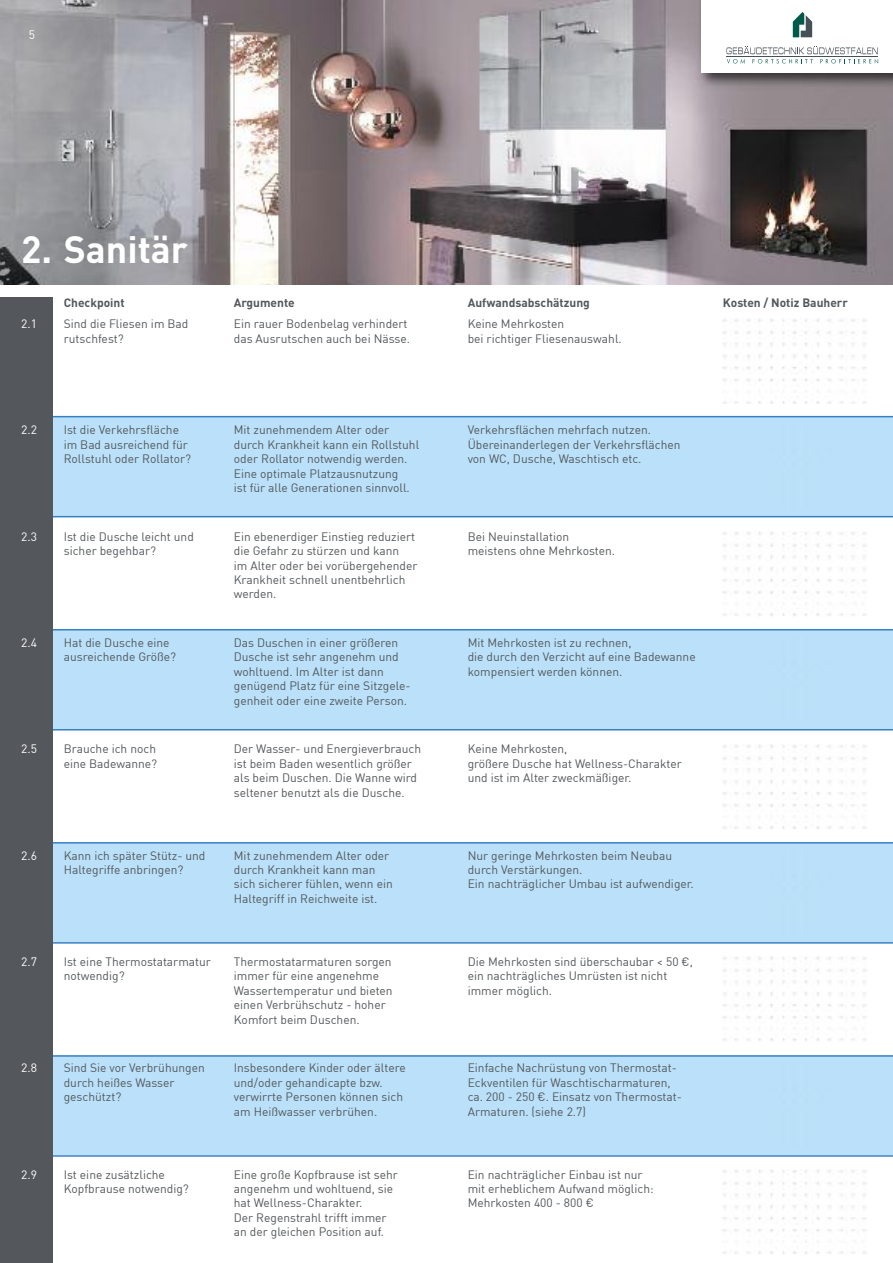
<style>
.page{position:relative;width:893px;height:1263px;background:#fff}
.page>*{position:absolute;margin:0;border:0;box-sizing:border-box;transform-origin:0 0}
.t1{font:700 37.5px "DIN Pro";color:#fff}
.t2{font:12px/14.4px "DIN Pro";color:#54585c}
.t3{font:700 12px "DIN Pro";color:#54585c}
.t4{font:12px "DIN Pro";color:#fff}
</style>
<div class="page">
<div style="left:52px;top:842px;width:841px;height:102px;background:#bae1f9"></div>
<div style="left:52px;top:1055px;width:841px;height:102px;background:#bae1f9"></div>
<div style="left:52px;top:416px;width:841px;height:101px;background:#bae1f9"></div>
<div style="left:52px;top:629px;width:841px;height:101px;background:#bae1f9"></div>
<div style="left:0;top:298px;width:52px;height:965px;background:#54585c"></div>
<img style="left:723px;top:319px;width:144px;height:85px">
<div style="left:723px;top:425px;width:149px;height:85px;background:#bbe0fa"></div>
<img style="left:723px;top:531px;width:144px;height:85px">
<div style="left:723px;top:638px;width:149px;height:85px;background:#bbe0fa"></div>
<img style="left:723px;top:744px;width:144px;height:85px">
<img style="left:0;top:0;width:893px;height:285px">
<img style="left:694px;top:0;width:199px;height:92px">
<div style="left:702px;top:0;width:191px;height:72px;background:#fff"></div>
<svg style="left:793px;top:12px;width:19px;height:25px"></svg>
<svg style="left:726px;top:46px;width:152px;height:18px"></svg>
<div style="left:723px;top:850px;width:149px;height:85px;background:#bbe0fa"></div>
<img style="left:723px;top:957px;width:144px;height:84px">
<div style="left:723px;top:1063px;width:149px;height:85px;background:#bbe0fa"></div>
<img style="left:723px;top:1169px;width:144px;height:85px">
<p class="t4" style="left:29px;top:30px;width:8px">5</p>
<h1 class="t1" style="left:21px;top:236px;width:168px">2. Sanitär</h1>
<p class="t3" style="left:64px;top:298px;width:62px">Checkpoint</p>
<p class="t3" style="left:234px;top:298px;width:63px">Argumente</p>
<p class="t3" style="left:468px;top:298px;width:124px">Aufwandsabschätzung</p>
<p class="t3" style="left:723px;top:298px;width:127px">Kosten / Notiz Bauherr</p>
<p class="t4" style="left:21px;top:319px;width:17px">2.1</p>
<p class="t2" style="left:64px;top:318px;width:126px">Sind die Fliesen im Bad rutschfest?</p>
<p class="t2" style="left:468px;top:318px;width:156px">Keine Mehrkosten<br>bei richtiger Fliesenauswahl.</p>
<p class="t2" style="left:234px;top:318px;width:178px">Ein rauer Bodenbelag verhindert das Ausrutschen auch bei Nässe.</p>
<p class="t4" style="left:21px;top:425px;width:17px">2.2</p>
<p class="t2" style="left:64px;top:424px;width:129px">Ist die Verkehrsfläche im Bad ausreichend für<br>Rollstuhl oder Rollator?</p>
<p class="t2" style="left:468px;top:424px;width:214px">Verkehrsflächen mehrfach nutzen.<br>Übereinanderlegen der Verkehrsflächen von WC, Dusche, Waschtisch etc.</p>
<p class="t2" style="left:234px;top:424px;width:187px">Mit zunehmendem Alter oder durch Krankheit kann ein Rollstuhl oder Rollator notwendig werden.<br>Eine optimale Platzausnutzung<br>ist für alle Generationen sinnvoll.</p>
<p class="t4" style="left:21px;top:531px;width:17px">2.3</p>
<p class="t2" style="left:64px;top:530px;width:132px">Ist die Dusche leicht und sicher begehbar?</p>
<p class="t2" style="left:468px;top:530px;width:149px">Bei Neuinstallation meistens ohne Mehrkosten.</p>
<p class="t2" style="left:234px;top:530px;width:185px">Ein ebenerdiger Einstieg reduziert die Gefahr zu stürzen und kann<br>im Alter oder bei vorübergehender<br>Krankheit schnell unentbehrlich werden.</p>
<p class="t2" style="left:234px;top:637px;width:178px">Das Duschen in einer größeren<br>Dusche ist sehr angenehm und wohltuend. Im Alter ist dann genügend Platz für eine Sitzgele&shy;genheit oder eine zweite Person.</p>
<p class="t4" style="left:21px;top:638px;width:17px">2.4</p>
<p class="t2" style="left:64px;top:637px;width:114px">Hat die Dusche eine ausreichende Größe?</p>
<p class="t2" style="left:468px;top:637px;width:230px">Mit Mehrkosten ist zu rechnen,<br>die durch den Verzicht auf eine Badewanne kompensiert werden können.</p>
<p class="t4" style="left:21px;top:744px;width:17px">2.5</p>
<p class="t2" style="left:64px;top:743px;width:95px">Brauche ich noch eine Badewanne?</p>
<p class="t2" style="left:468px;top:743px;width:216px">Keine Mehrkosten,<br>größere Dusche hat Wellness-Charakter und ist im Alter zweckmäßiger.</p>
<p class="t2" style="left:234px;top:743px;width:189px">Der Wasser- und Energieverbrauch ist beim Baden wesentlich größer als beim Duschen. Die Wanne wird seltener benutzt als die Dusche.</p>
<p class="t4" style="left:21px;top:850px;width:17px">2.6</p>
<p class="t2" style="left:64px;top:849px;width:143px">Kann ich später Stütz- und<br>Haltegriffe anbringen?</p>
<p class="t2" style="left:468px;top:849px;width:228px">Nur geringe Mehrkosten beim Neubau durch Verstärkungen.<br>Ein nachträglicher Umbau ist aufwendiger.</p>
<p class="t2" style="left:234px;top:849px;width:160px">Mit zunehmendem Alter oder durch Krankheit kann man sich sicherer fühlen, wenn ein<br>Haltegriff in Reichweite ist.</p>
<p class="t4" style="left:21px;top:957px;width:17px">2.7</p>
<p class="t2" style="left:64px;top:955px;width:149px">Ist eine Thermostatarmatur notwendig?</p>
<p class="t2" style="left:468px;top:955px;width:227px">Die Mehrkosten sind überschaubar &lt; 50 €, ein nachträgliches Umrüsten ist nicht immer möglich.</p>
<p class="t2" style="left:234px;top:955px;width:160px">Thermostatarmaturen sorgen immer für eine angenehme<br>Wassertemperatur und bieten einen Verbrühschutz - hoher<br>Komfort beim Duschen.</p>
<p class="t4" style="left:21px;top:1063px;width:17px">2.8</p>
<p class="t2" style="left:64px;top:1062px;width:143px">Sind Sie vor Verbrühungen durch heißes Wasser geschützt?</p>
<p class="t2" style="left:468px;top:1062px;width:216px">Einfache Nachrüstung von Thermostat-Eckventilen für Waschtischarmaturen, ca. 200 - 250 €. Einsatz von Thermostat-Armaturen. (siehe 2.7)</p>
<p class="t2" style="left:234px;top:1062px;width:173px">Insbesondere Kinder oder ältere und/oder gehandicapte bzw. verwirrte Personen können sich am Heißwasser verbrühen.</p>
<p class="t2" style="left:234px;top:1168px;width:166px">Eine große Kopfbrause ist sehr angenehm und wohltuend, sie hat Wellness-Charakter.<br>Der Regenstrahl trifft immer an der gleichen Position auf.</p>
<p class="t4" style="left:21px;top:1169px;width:17px">2.9</p>
<p class="t2" style="left:64px;top:1168px;width:127px">Ist eine zusätzliche<br>Kopfbrause notwendig?</p>
<p class="t2" style="left:468px;top:1168px;width:188px">Ein nachträglicher Einbau ist nur mit erheblichem Aufwand möglich:<br>Mehrkosten 400 - 800 €</p>
</div>
